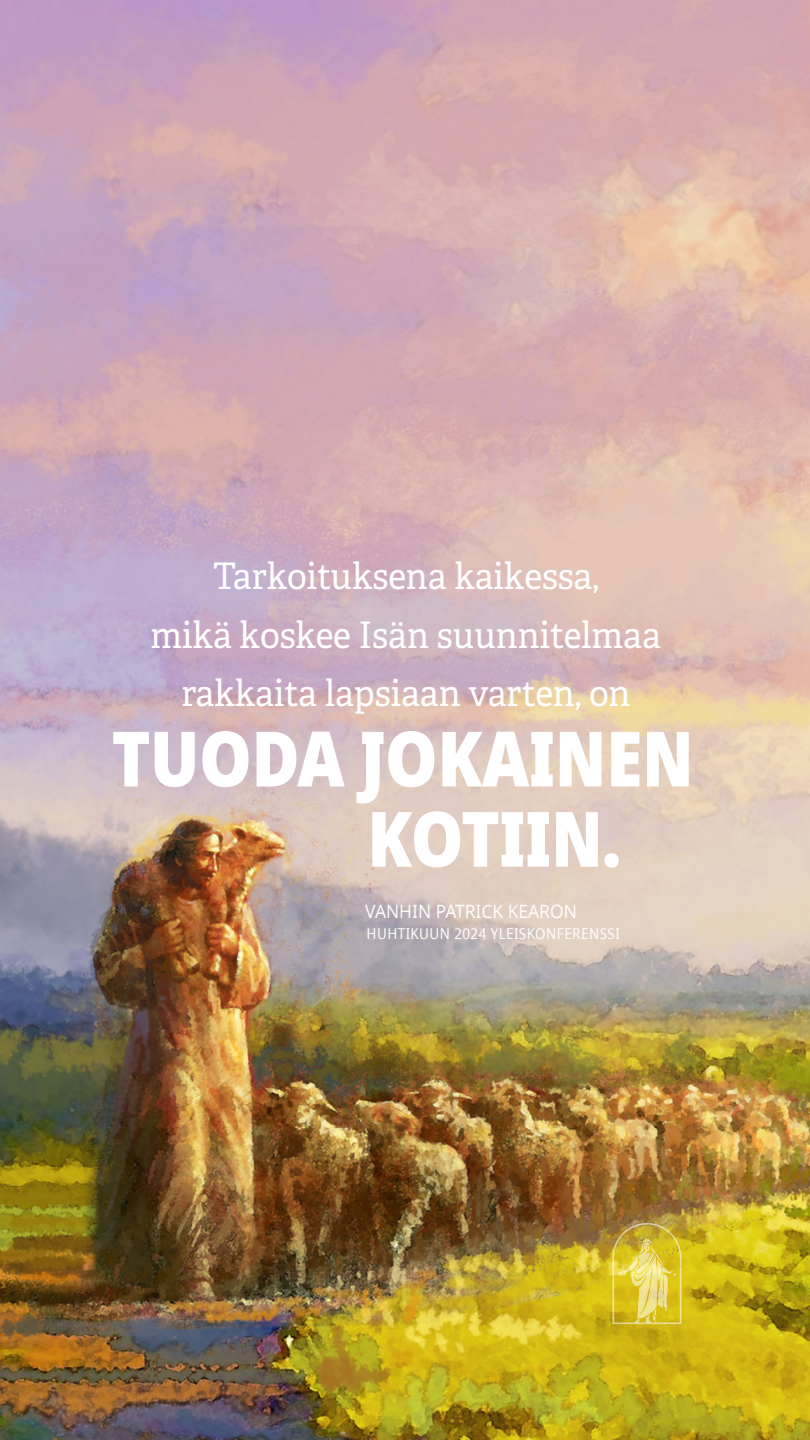
<style>
.page{position:relative;width:810px;height:1440px;background:#fff}
.page>*{position:absolute;margin:0;border:0;box-sizing:border-box;transform-origin:0 0}
.t1{font:800 76.5px/80.2px "Dots Solid Condlds Lat";letter-spacing:-.01em;color:#fff;scale:.93 1}
.t2{font:36.6px/58.6px "Helam Slablds Lat";color:#fff;text-align:center;scale:.95 1}
.artcl16_p1_figure_image_aside_quote_cita{font:18.38px "Dots Solidlds Lat";color:#fff;scale:.95 1}
.small_para_left{font:15px "Dots Solid Condlds Lat";letter-spacing:.03em;color:#fff}
</style>
<div class="page">
<img style="left:0;top:0;width:810px;height:1440px">
<img style="left:612px;top:1223px;width:69px;height:101px">
<p class="t2" style="left:150px;top:546px;width:539px">Tarkoituksena kaikessa,<br>mikä koskee Isän suunnitelmaa rakkaita lapsiaan varten, on</p>
<p class="t1" style="left:367px;top:720px;width:353px;text-indent:-255px">TUODA JOKAINEN<br>KOTIIN.</p>
<p class="artcl16_p1_figure_image_aside_quote_cita" style="left:365px;top:898px;width:224px">VANHIN PATRICK KEARON</p>
<p class="small_para_left" style="left:367px;top:923px;width:255px">HUHTIKUUN 2024 YLEISKONFERENSSI</p>
</div>
